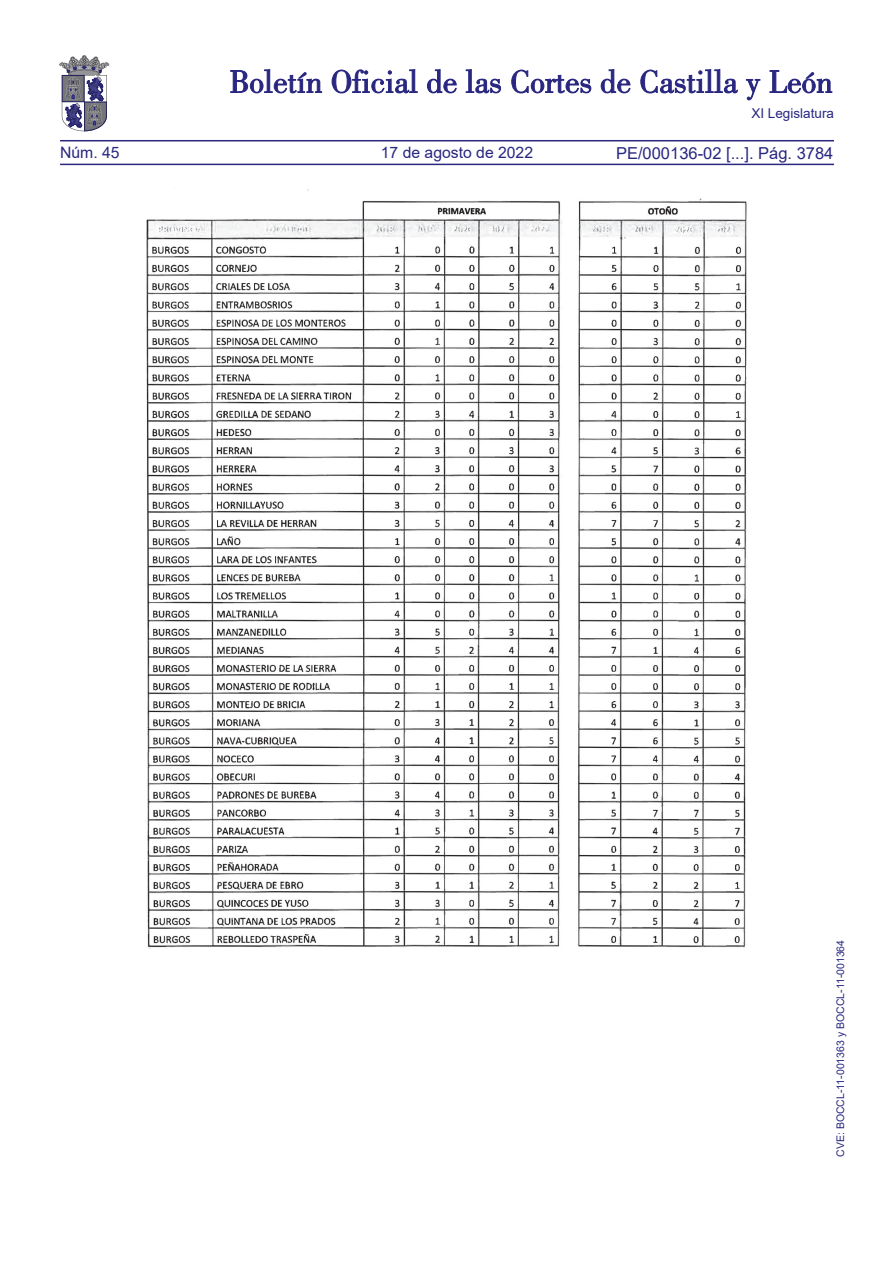
<style>
.page{position:relative;width:893px;height:1263px;background:#fff}
.page>*{position:absolute;margin:0;border:0;box-sizing:border-box;transform-origin:0 0}
.t1{font:16.5px "Arial";color:#292780}
.t2{font:15.75px "Arial";color:#292780}
.t3{font:13.5px "Arial";color:#292780}
.t4{font:10.5px "Arial";color:#292780}
</style>
<div class="page">
<hr style="left:60px;top:164px;width:774px;height:1px;background:#292780">
<hr style="left:60px;top:140px;width:774px;height:1px;background:#292780">
<svg style="left:230px;top:69px;width:92px;height:24px"></svg>
<svg style="left:332px;top:69px;width:86px;height:24px"></svg>
<svg style="left:427px;top:69px;width:30px;height:24px"></svg>
<svg style="left:466px;top:69px;width:35px;height:24px"></svg>
<svg style="left:511px;top:70px;width:80px;height:23px"></svg>
<svg style="left:601px;top:69px;width:29px;height:24px"></svg>
<svg style="left:640px;top:69px;width:98px;height:24px"></svg>
<svg style="left:746px;top:79px;width:14px;height:21px"></svg>
<svg style="left:770px;top:70px;width:62px;height:23px"></svg>
<svg style="left:60px;top:55px;width:49px;height:76px"></svg>
<img style="left:145px;top:189px;width:602px;height:760px">
<h2 class="t2" style="left:60px;top:142px;width:61px">Núm. 45</h2>
<h2 class="t2" style="left:381px;top:142px;width:154px">17 de agosto de 2022</h2>
<p class="t3" style="left:751px;top:104px;width:84px">XI Legislatura</p>
<h1 class="t1" style="left:616px;top:141px;width:219px">PE/000136-02 [...]. Pág. 3784</h1>
<p class="t4" style="left:833px;top:1157px;width:218px;rotate:-90deg">CVE: BOCCL-11-001363 y BOCCL-11-001364</p>
</div>
